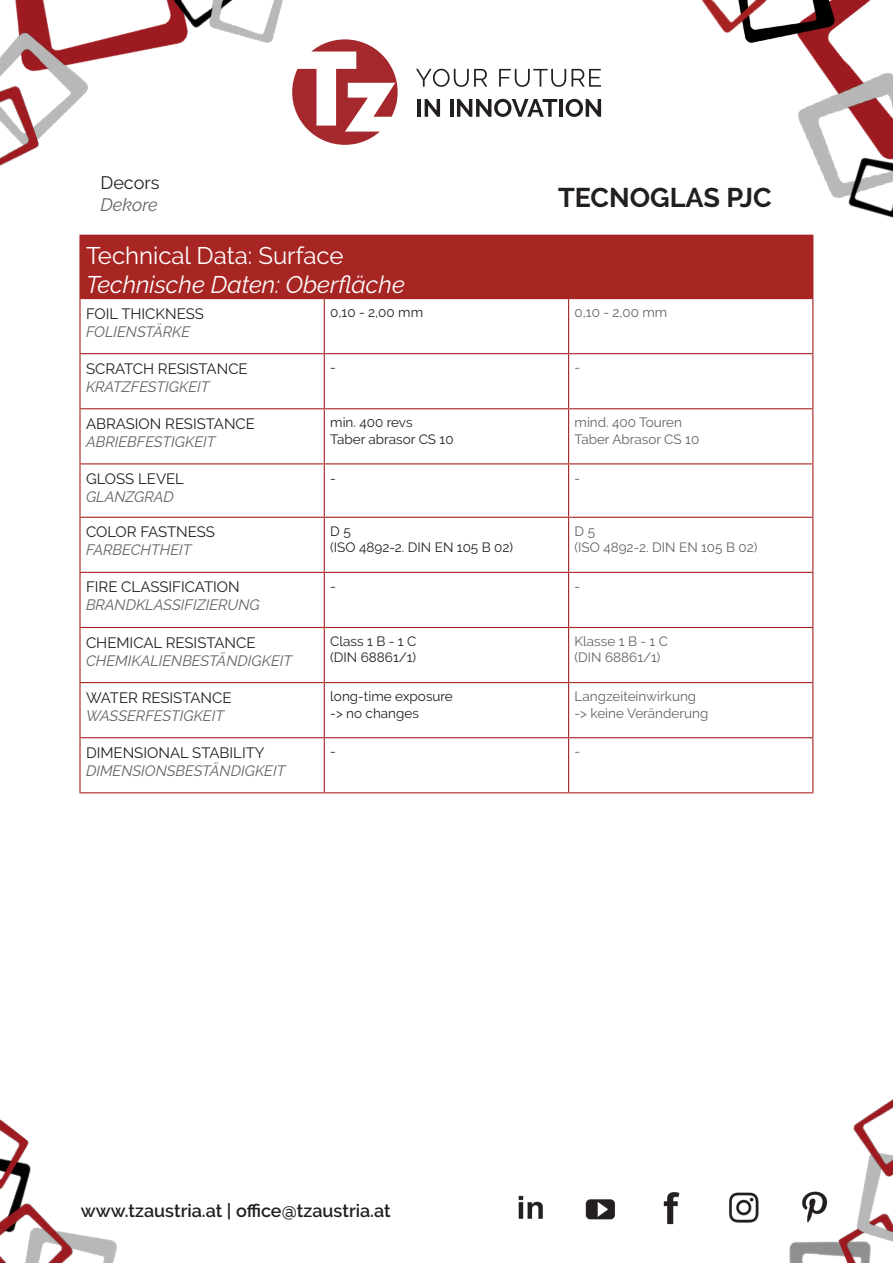
<style>
.page{position:relative;width:893px;height:1263px;background:#fff}
.page>*{position:absolute;margin:0;border:0;box-sizing:border-box;transform-origin:0 0}
.t1{font:700 27px "Raleway";color:#231f20}
.t2{font:italic 24px "Raleway";color:#fff}
.t3{font:24px "Raleway";color:#fff}
.t4{font:600 18px "Raleway";color:#231f20}
.t5{font:18px "Raleway";color:#231f20}
.t6{font:italic 18px "Raleway";color:#636366}
.t7{font:italic 15px "Raleway";color:#636366}
.t8{font:15px "Raleway";color:#231f20}
.t9{font:13.5px/16.2px "Raleway";color:#636366}
.t10{font:13.5px/16.2px "Raleway";color:#231f20}
</style>
<div class="page">
<svg style="left:292px;top:39px;width:106px;height:106px"></svg>
<svg style="left:416px;top:69px;width:71px;height:18px"></svg>
<svg style="left:499px;top:69px;width:67px;height:18px"></svg>
<svg style="left:572px;top:69px;width:29px;height:18px"></svg>
<hr style="left:417px;top:99px;width:4px;height:18px;background:#231f20">
<svg style="left:425px;top:99px;width:15px;height:18px"></svg>
<hr style="left:450px;top:99px;width:3px;height:18px;background:#231f20">
<svg style="left:457px;top:99px;width:100px;height:18px"></svg>
<hr style="left:559px;top:99px;width:4px;height:18px;background:#231f20">
<svg style="left:566px;top:99px;width:35px;height:18px"></svg>
<img style="left:808px;top:0;width:63px;height:64px">
<img style="left:15px;top:0;width:168px;height:58px">
<img style="left:0;top:10px;width:108px;height:127px">
<img style="left:745px;top:0;width:94px;height:51px">
<img style="left:160px;top:0;width:23px;height:42px">
<img style="left:798px;top:64px;width:95px;height:125px">
<img style="left:701px;top:0;width:69px;height:37px">
<img style="left:0;top:82px;width:40px;height:84px">
<img style="left:183px;top:0;width:116px;height:68px">
<img style="left:829px;top:138px;width:64px;height:80px">
<div style="left:80px;top:235px;width:733px;height:64px;background:#a72523"></div>
<hr style="left:812px;top:299px;width:1px;height:54px;background:#a72523">
<hr style="left:569px;top:353px;width:244px;height:1px;background:#a72523">
<hr style="left:812px;top:354px;width:1px;height:54px;background:#a72523">
<hr style="left:569px;top:408px;width:244px;height:1px;background:#a72523">
<hr style="left:812px;top:409px;width:1px;height:54px;background:#a72523">
<hr style="left:569px;top:463px;width:244px;height:1px;background:#a72523">
<hr style="left:812px;top:464px;width:1px;height:53px;background:#a72523">
<hr style="left:569px;top:517px;width:244px;height:1px;background:#a72523">
<hr style="left:812px;top:518px;width:1px;height:54px;background:#a72523">
<hr style="left:569px;top:572px;width:244px;height:1px;background:#a72523">
<hr style="left:812px;top:573px;width:1px;height:54px;background:#a72523">
<hr style="left:569px;top:627px;width:244px;height:1px;background:#a72523">
<hr style="left:812px;top:628px;width:1px;height:54px;background:#a72523">
<hr style="left:569px;top:682px;width:244px;height:1px;background:#a72523">
<hr style="left:812px;top:683px;width:1px;height:54px;background:#a72523">
<hr style="left:569px;top:737px;width:244px;height:1px;background:#a72523">
<hr style="left:812px;top:738px;width:1px;height:54px;background:#a72523">
<hr style="left:569px;top:792px;width:244px;height:1px;background:#a72523">
<hr style="left:568px;top:299px;width:1px;height:54px;background:#a72523">
<hr style="left:324px;top:353px;width:245px;height:1px;background:#a72523">
<hr style="left:568px;top:354px;width:1px;height:54px;background:#a72523">
<hr style="left:324px;top:408px;width:245px;height:1px;background:#a72523">
<hr style="left:568px;top:409px;width:1px;height:54px;background:#a72523">
<hr style="left:324px;top:463px;width:245px;height:1px;background:#a72523">
<hr style="left:568px;top:464px;width:1px;height:53px;background:#a72523">
<hr style="left:324px;top:517px;width:245px;height:1px;background:#a72523">
<hr style="left:568px;top:518px;width:1px;height:54px;background:#a72523">
<hr style="left:324px;top:572px;width:245px;height:1px;background:#a72523">
<hr style="left:568px;top:573px;width:1px;height:54px;background:#a72523">
<hr style="left:324px;top:627px;width:245px;height:1px;background:#a72523">
<hr style="left:568px;top:628px;width:1px;height:54px;background:#a72523">
<hr style="left:324px;top:682px;width:245px;height:1px;background:#a72523">
<hr style="left:568px;top:683px;width:1px;height:54px;background:#a72523">
<hr style="left:324px;top:737px;width:245px;height:1px;background:#a72523">
<hr style="left:568px;top:738px;width:1px;height:54px;background:#a72523">
<hr style="left:324px;top:792px;width:245px;height:1px;background:#a72523">
<hr style="left:79px;top:235px;width:245px;height:1px;background:#a72523">
<hr style="left:79px;top:236px;width:2px;height:62px;background:#a72523">
<hr style="left:79px;top:298px;width:245px;height:1px;background:#a72523">
<hr style="left:79px;top:299px;width:2px;height:54px;background:#a72523">
<hr style="left:324px;top:299px;width:1px;height:54px;background:#a72523">
<hr style="left:79px;top:353px;width:245px;height:1px;background:#a72523">
<hr style="left:79px;top:354px;width:2px;height:54px;background:#a72523">
<hr style="left:324px;top:354px;width:1px;height:54px;background:#a72523">
<hr style="left:79px;top:408px;width:245px;height:1px;background:#a72523">
<hr style="left:79px;top:409px;width:2px;height:54px;background:#a72523">
<hr style="left:324px;top:409px;width:1px;height:54px;background:#a72523">
<hr style="left:79px;top:463px;width:245px;height:1px;background:#a72523">
<hr style="left:79px;top:464px;width:2px;height:53px;background:#a72523">
<hr style="left:324px;top:464px;width:1px;height:53px;background:#a72523">
<hr style="left:79px;top:517px;width:245px;height:1px;background:#a72523">
<hr style="left:79px;top:518px;width:2px;height:54px;background:#a72523">
<hr style="left:324px;top:518px;width:1px;height:54px;background:#a72523">
<hr style="left:79px;top:572px;width:245px;height:1px;background:#a72523">
<hr style="left:79px;top:573px;width:2px;height:54px;background:#a72523">
<hr style="left:324px;top:573px;width:1px;height:54px;background:#a72523">
<hr style="left:79px;top:627px;width:245px;height:1px;background:#a72523">
<hr style="left:79px;top:628px;width:2px;height:54px;background:#a72523">
<hr style="left:324px;top:628px;width:1px;height:54px;background:#a72523">
<hr style="left:79px;top:682px;width:245px;height:1px;background:#a72523">
<hr style="left:79px;top:683px;width:2px;height:54px;background:#a72523">
<hr style="left:324px;top:683px;width:1px;height:54px;background:#a72523">
<hr style="left:79px;top:737px;width:245px;height:1px;background:#a72523">
<hr style="left:79px;top:738px;width:2px;height:54px;background:#a72523">
<hr style="left:324px;top:738px;width:1px;height:54px;background:#a72523">
<hr style="left:79px;top:792px;width:245px;height:1px;background:#a72523">
<img style="left:789px;top:1222px;width:35px;height:41px">
<img style="left:13px;top:1165px;width:18px;height:33px">
<img style="left:729px;top:1192px;width:30px;height:31px">
<img style="left:518px;top:1195px;width:25px;height:24px">
<img style="left:663px;top:1193px;width:17px;height:32px">
<img style="left:802px;top:1191px;width:22px;height:31px">
<img style="left:585px;top:1199px;width:30px;height:21px">
<img style="left:13px;top:1198px;width:104px;height:65px">
<img style="left:0;top:1201px;width:79px;height:62px">
<img style="left:824px;top:1182px;width:69px;height:81px">
<img style="left:853px;top:1099px;width:40px;height:83px">
<img style="left:0;top:1119px;width:29px;height:75px">
<p class="t5" style="left:101px;top:172px;width:61px">Decors</p>
<p class="t6" style="left:101px;top:194px;width:59px">Dekore</p>
<p class="t1" style="left:558px;top:182px;width:215px">TECNOGLAS PJC</p>
<p class="t3" style="left:86px;top:241px;width:259px">Technical Data: Surface</p>
<p class="t2" style="left:86px;top:270px;width:320px">Technische Daten: Oberfläche</p>
<p class="t8" style="left:86px;top:305px;width:119px">FOIL THICKNESS</p>
<p class="t7" style="left:86px;top:323px;width:106px">FOLIENSTÄRKE</p>
<p class="t10" style="left:330px;top:304px;width:94px">0,10 - 2,00 mm</p>
<p class="t9" style="left:575px;top:304px;width:94px">0,10 - 2,00 mm</p>
<p class="t8" style="left:86px;top:360px;width:163px">SCRATCH RESISTANCE</p>
<p class="t7" style="left:86px;top:378px;width:125px">KRATZFESTIGKEIT</p>
<p class="t10" style="left:330px;top:359px;width:7px">-</p>
<p class="t9" style="left:575px;top:359px;width:7px">-</p>
<p class="t8" style="left:86px;top:415px;width:171px">ABRASION RESISTANCE</p>
<p class="t7" style="left:86px;top:433px;width:131px">ABRIEBFESTIGKEIT</p>
<p class="t10" style="left:330px;top:415px;width:84px">min. 400 revs</p>
<p class="t10" style="left:330px;top:431px;width:125px">Taber abrasor CS 10</p>
<p class="t9" style="left:575px;top:415px;width:109px">mind. 400 Touren</p>
<p class="t9" style="left:575px;top:431px;width:126px">Taber Abrasor CS 10</p>
<p class="t8" style="left:86px;top:470px;width:100px">GLOSS LEVEL</p>
<p class="t7" style="left:86px;top:488px;width:89px">GLANZGRAD</p>
<p class="t10" style="left:330px;top:470px;width:7px">-</p>
<p class="t9" style="left:575px;top:470px;width:7px">-</p>
<p class="t8" style="left:86px;top:523px;width:130px">COLOR FASTNESS</p>
<p class="t7" style="left:86px;top:541px;width:107px">FARBECHTHEIT</p>
<p class="t10" style="left:330px;top:523px;width:22px">D 5</p>
<p class="t10" style="left:330px;top:539px;width:184px">(ISO 4892-2. DIN EN 105 B 02)</p>
<p class="t9" style="left:575px;top:523px;width:22px">D 5</p>
<p class="t9" style="left:575px;top:539px;width:184px">(ISO 4892-2. DIN EN 105 B 02)</p>
<p class="t8" style="left:86px;top:578px;width:155px">FIRE CLASSIFICATION</p>
<p class="t7" style="left:86px;top:596px;width:175px">BRANDKLASSIFIZIERUNG</p>
<p class="t10" style="left:330px;top:578px;width:7px">-</p>
<p class="t9" style="left:575px;top:578px;width:7px">-</p>
<p class="t8" style="left:86px;top:634px;width:171px">CHEMICAL RESISTANCE</p>
<p class="t7" style="left:86px;top:652px;width:208px">CHEMIKALIENBESTÄNDIGKEIT</p>
<p class="t10" style="left:330px;top:633px;width:88px">Class 1 B - 1 C (DIN 68861/1)</p>
<p class="t9" style="left:575px;top:633px;width:95px">Klasse 1 B - 1 C (DIN 68861/1)</p>
<p class="t8" style="left:86px;top:689px;width:147px">WATER RESISTANCE</p>
<p class="t7" style="left:86px;top:707px;width:140px">WASSERFESTIGKEIT</p>
<p class="t10" style="left:330px;top:688px;width:124px">long-time exposure</p>
<p class="t10" style="left:330px;top:705px;width:90px">-&gt; no changes</p>
<p class="t9" style="left:575px;top:688px;width:123px">Langzeiteinwirkung</p>
<p class="t9" style="left:575px;top:705px;width:135px">-&gt; keine Veränderung</p>
<p class="t8" style="left:86px;top:744px;width:180px">DIMENSIONAL STABILITY</p>
<p class="t7" style="left:86px;top:762px;width:201px">DIMENSIONSBESTÄNDIGKEIT</p>
<p class="t10" style="left:330px;top:743px;width:7px">-</p>
<p class="t9" style="left:575px;top:743px;width:7px">-</p>
<p class="t4" style="left:81px;top:1200px;width:311px">www.tzaustria.at | office@tzaustria.at</p>
</div>
